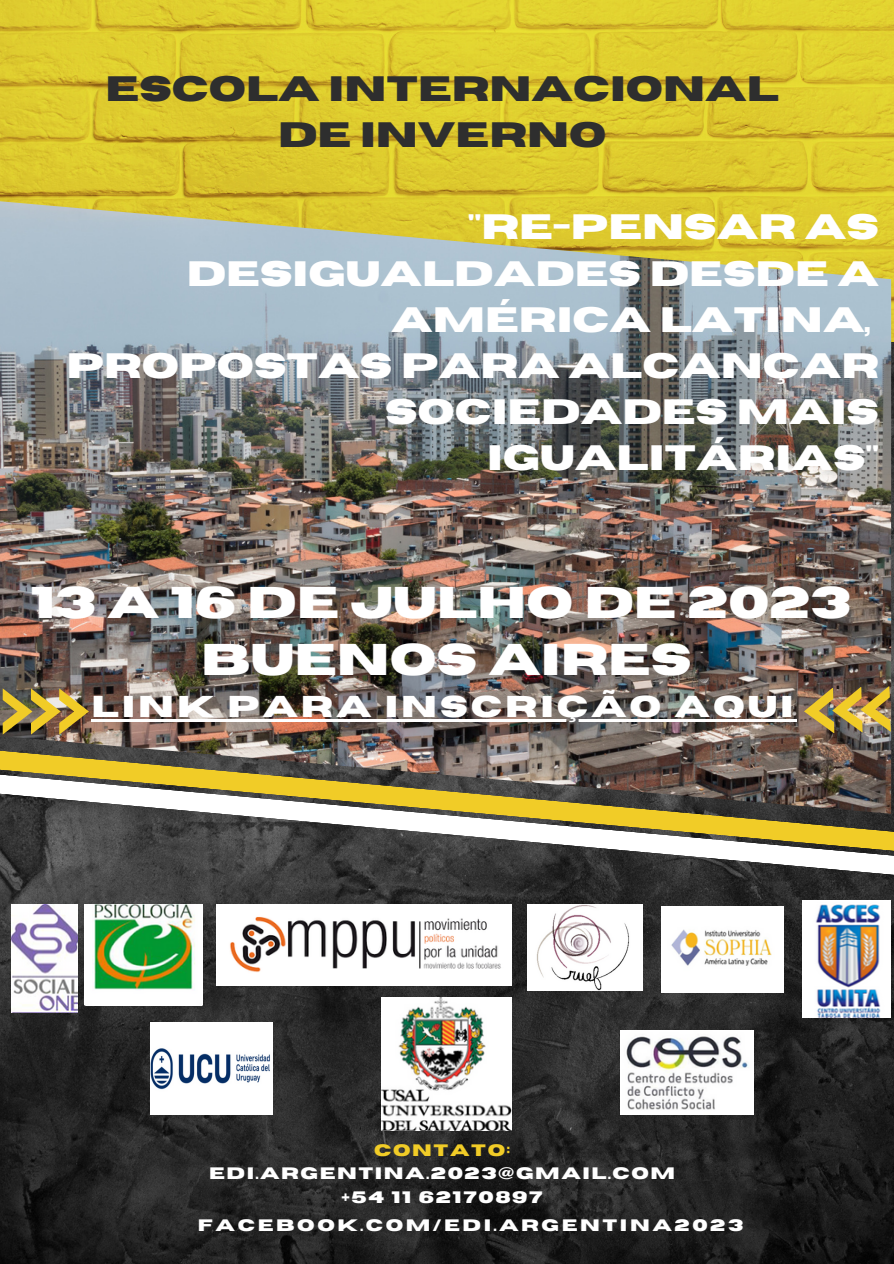
<style>
.page{position:relative;width:894px;height:1264px;background:#fff}
.page>*{position:absolute;margin:0;border:0;box-sizing:border-box;transform-origin:0 0}
.t1{font:700 44.25px/57.4px "Horizon";color:#fff;text-align:center}
.t2{font:700 35.1px/46.2px "Horizon";color:#fff;text-align:right}
.t3{font:700 35.1px/46.2px "Horizon";color:#2e2e2e;text-align:center}
.t4{font:700 30px "Horizon";letter-spacing:.095em;color:#fff}
.t5{font:700 16.5px/23.7px "Horizon";letter-spacing:.095em;color:#fff;text-align:center}
.t6{font:700 16.5px "Horizon";letter-spacing:.155em;color:#fff}
.t7{font:700 16.5px "Horizon";letter-spacing:.095em;color:#f1cc27}
</style>
<div class="page">
<img style="left:0;top:341px;width:893px;height:922px">
<img style="left:0;top:0;width:893px;height:341px">
<svg style="left:0;top:754px;width:893px;height:129px"></svg>
<img style="left:0;top:201px;width:890px;height:612px">
<img style="left:3px;top:688px;width:86px;height:46px">
<img style="left:11px;top:904px;width:67px;height:108px">
<img style="left:84px;top:904px;width:118px;height:101px">
<img style="left:217px;top:904px;width:294px;height:81px">
<img style="left:381px;top:997px;width:130px;height:133px">
<img style="left:661px;top:906px;width:122px;height:86px">
<img style="left:802px;top:900px;width:88px;height:117px">
<img style="left:620px;top:1030px;width:133px;height:84px">
<img style="left:527px;top:904px;width:115px;height:86px">
<img style="left:150px;top:1022px;width:122px;height:92px">
<img style="left:803px;top:685px;width:87px;height:49px">
<hr style="left:91px;top:719px;width:705px;height:3px;background:#fff">
<p class="t3" style="left:106px;top:67px;width:674px">ESCOLA INTERNACIONAL<br>DE INVERNO</p>
<p class="t2" style="left:66px;top:205px;width:814px">"RE-PENSAR AS<br>DESIGUALDADES DESDE A<br>AMÉRICA LATINA,<br>PROPOSTAS PARA ALCANÇAR<br>SOCIEDADES MAIS<br>IGUALITÁRIAS"</p>
<p class="t1" style="left:31px;top:575px;width:821px">13 A 16 DE JULHO DE 2023<br>BUENOS AIRES</p>
<p class="t4" style="left:91px;top:692px;width:703px">LINK PARA INSCRIÇÃO AQUI</p>
<p class="t7" style="left:374px;top:1141px;width:137px">CONTATO:</p>
<p class="t5" style="left:209px;top:1162px;width:467px">EDI.ARGENTINA.2023@GMAIL.COM +54 11 62170897</p>
<p class="t6" style="left:198px;top:1217px;width:547px">FACEBOOK.COM/EDI.ARGENTINA2023</p>
</div>
